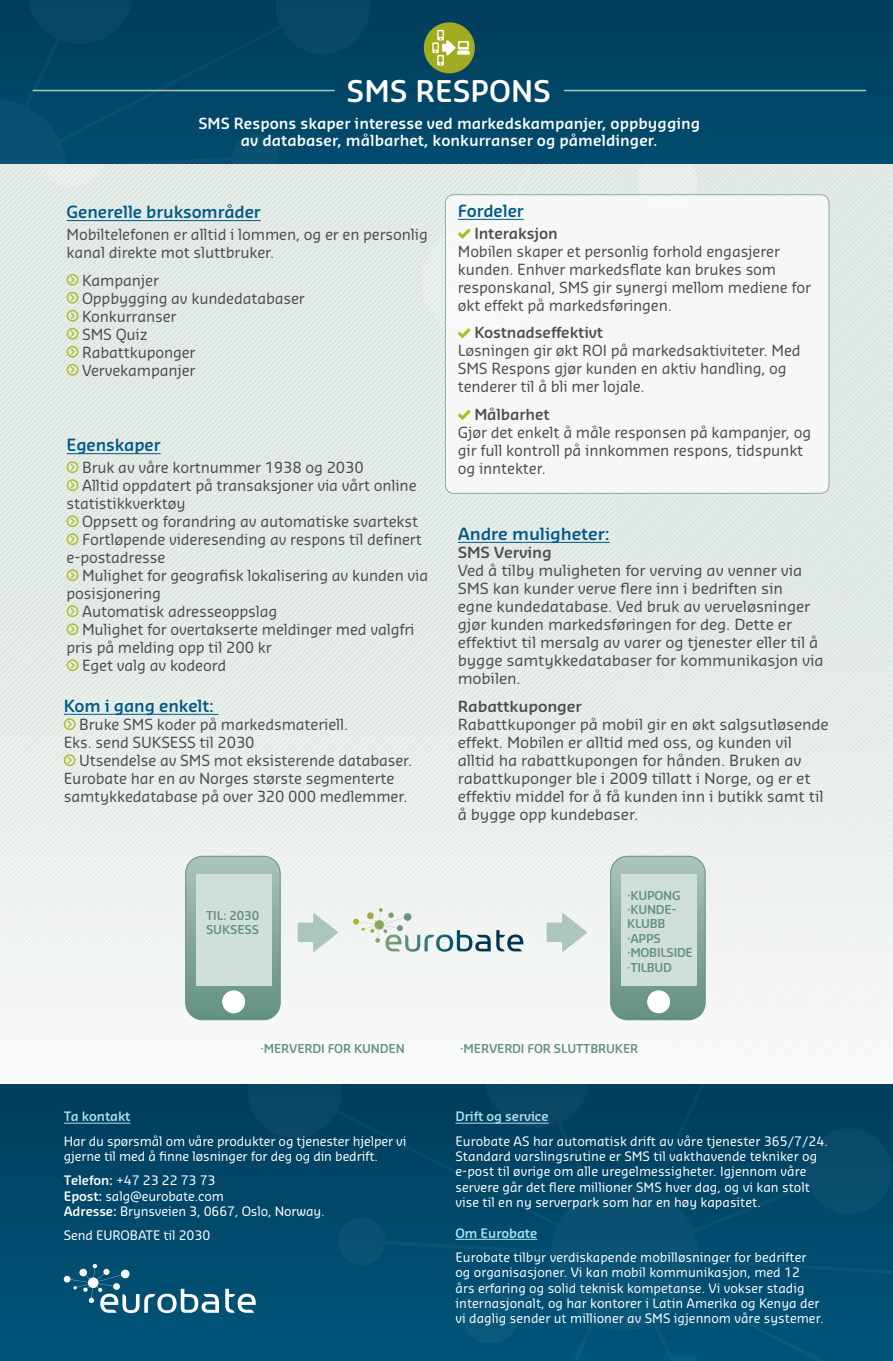
<style>
.page{position:relative;width:893px;height:1361px;background:#fff}
.page>*{position:absolute;margin:0;border:0;box-sizing:border-box;transform-origin:0 0}
.t1{font:600 29.25px "Sansa Soft Std";color:#fff}
.t2{font:600 16.5px "Sansa Soft Std";letter-spacing:-.01em;color:#005a84}
.t3{font:600 16.5px "Sansa Soft Std";letter-spacing:-.01em;color:#005a84;scale:1.04 1}
.t4{font:15px/18px "Sansa Soft Std";letter-spacing:-.01em;color:#4d4d4f}
.t5{font:15px/18px "Sansa Soft Std";letter-spacing:-.01em;color:#4d4d4f;scale:1.04 1}
.t6{font:600 15px/16.5px "Sansa Soft Std";color:#fff;text-align:center}
.t7{font:600 15px "Sansa Soft Std";letter-spacing:-.01em;color:#4d4d4f}
.t8{font:600 15px "Sansa Soft Std";letter-spacing:-.01em;color:#4d4d4f;scale:1.04 1}
.t9{font:12.75px/15.3px "Sansa Soft Std";color:#fff}
.t10{font:600 12.75px "Sansa Soft Std";letter-spacing:-.01em;color:#ade0ee}
.t11{font:600 12px/14.4px "Sansa Soft Std";letter-spacing:-.01em;color:#629081}
.s1{font-weight:600}
</style>
<div class="page">
<img style="left:0;top:164px;width:892px;height:876px">
<img style="left:0;top:1084px;width:892px;height:277px">
<img style="left:0;top:0;width:892px;height:164px">
<hr style="left:64px;top:1123px;width:67px;height:1px;background:#ade0ee">
<hr style="left:455px;top:1123px;width:94px;height:1px;background:#ade0ee">
<hr style="left:455px;top:1239px;width:82px;height:1px;background:#ade0ee">
<svg style="left:225px;top:1288px;width:31px;height:24px"></svg>
<svg style="left:64px;top:1264px;width:155px;height:49px;background:#2d6d8b"></svg>
<svg style="left:353px;top:908px;width:170px;height:43px"></svg>
<hr style="left:67px;top:220px;width:194px;height:1px;background:#005a84">
<svg style="left:67px;top:274px;width:11px;height:12px"></svg>
<svg style="left:67px;top:292px;width:11px;height:12px"></svg>
<svg style="left:67px;top:310px;width:11px;height:12px"></svg>
<svg style="left:67px;top:328px;width:11px;height:12px"></svg>
<svg style="left:67px;top:346px;width:11px;height:12px"></svg>
<svg style="left:67px;top:364px;width:11px;height:12px"></svg>
<hr style="left:33px;top:90px;width:302px;height:1px;background:#adc6bc">
<div style="left:424px;top:22px;width:51px;height:51px;background:#a1ac20;border-radius:50%"></div>
<svg style="left:432px;top:30px;width:38px;height:36px"></svg>
<hr style="left:67px;top:453px;width:94px;height:1px;background:#005a84">
<svg style="left:67px;top:461px;width:11px;height:12px"></svg>
<svg style="left:67px;top:479px;width:11px;height:12px"></svg>
<svg style="left:67px;top:515px;width:11px;height:12px"></svg>
<svg style="left:67px;top:533px;width:11px;height:12px"></svg>
<svg style="left:67px;top:569px;width:11px;height:12px"></svg>
<svg style="left:67px;top:605px;width:11px;height:12px"></svg>
<svg style="left:67px;top:623px;width:11px;height:12px"></svg>
<svg style="left:67px;top:659px;width:11px;height:12px"></svg>
<hr style="left:564px;top:90px;width:302px;height:1px;background:#adc6bc">
<hr style="left:458px;top:542px;width:152px;height:1px;background:#005a84">
<hr style="left:64px;top:714px;width:150px;height:1px;background:#005a84">
<svg style="left:64px;top:718px;width:12px;height:12px"></svg>
<svg style="left:64px;top:754px;width:12px;height:12px"></svg>
<svg style="left:298px;top:913px;width:40px;height:39px"></svg>
<svg style="left:547px;top:913px;width:40px;height:39px"></svg>
<svg style="left:185px;top:856px;width:96px;height:164px;background:#8fafa3"></svg>
<div style="left:196px;top:874px;width:75px;height:111px;background:#d1dfd9"></div>
<svg style="left:610px;top:856px;width:96px;height:164px;background:#8fafa3"></svg>
<div style="left:621px;top:874px;width:75px;height:111px;background:#d1dfd9"></div>
<div style="left:445px;top:195px;width:384px;height:298px;background:#f5f8f7;border-radius:9px"></div>
<div style="left:445px;top:194px;width:384px;height:299px;border:1px solid #629081;border-radius:9px"></div>
<hr style="left:458px;top:219px;width:66px;height:1px;background:#005a84">
<svg style="left:458px;top:228px;width:13px;height:11px"></svg>
<svg style="left:458px;top:328px;width:13px;height:10px"></svg>
<svg style="left:458px;top:410px;width:13px;height:10px"></svg>
<h1 class="t1" style="left:346px;top:72px;width:206px">SMS RESPONS</h1>
<p class="t6" style="left:198px;top:115px;width:503px">SMS Respons skaper interesse ved markedskampanjer, oppbygging av databaser, målbarhet, konkurranser og påmeldinger.</p>
<p class="t2" style="left:67px;top:201px;width:196px">Generelle bruksområder</p>
<p class="t4" style="left:67px;top:225px;width:363px">Mobiltelefonen er alltid i lommen, og er en personlig kanal direkte mot sluttbruker.</p>
<p class="t4" style="left:82px;top:270px;width:224px">Kampanjer<br>Oppbygging av kundedatabaser<br>Konkurranser<br>SMS Quiz<br>Rabattkuponger<br>Vervekampanjer</p>
<p class="t2" style="left:67px;top:434px;width:96px">Egenskaper</p>
<p class="t4" style="left:82px;top:458px;width:283px">Bruk av våre kortnummer 1938 og 2030</p>
<p class="t4" style="left:82px;top:476px;width:336px">Alltid oppdatert på transaksjoner via vårt online</p>
<p class="t4" style="left:67px;top:494px;width:120px">statistikkverktøy</p>
<p class="t4" style="left:82px;top:512px;width:338px">Oppsett og forandring av automatiske svartekst</p>
<p class="t4" style="left:82px;top:530px;width:341px">Fortløpende videresending av respons til definert</p>
<p class="t4" style="left:67px;top:548px;width:100px">e-postadresse</p>
<p class="t4" style="left:82px;top:566px;width:348px">Mulighet for geografisk lokalisering av kunden via</p>
<p class="t4" style="left:67px;top:584px;width:96px">posisjonering</p>
<p class="t4" style="left:82px;top:602px;width:197px">Automatisk adresseoppslag</p>
<p class="t4" style="left:82px;top:620px;width:334px">Mulighet for overtakserte meldinger med valgfri</p>
<p class="t4" style="left:67px;top:638px;width:207px">pris på melding opp til 200 kr</p>
<p class="t4" style="left:82px;top:656px;width:146px">Eget valg av kodeord</p>
<p class="t2" style="left:64px;top:695px;width:152px">Kom i gang enkelt:</p>
<p class="t4" style="left:64px;top:715px;width:286px;text-indent:15px">Bruke SMS koder på markedsmateriell.<br>Eks. send SUKSESS til 2030</p>
<p class="t4" style="left:64px;top:751px;width:350px;text-indent:15px">Utsendelse av SMS mot eksisterende databaser.<br>Eurobate har en av Norges største segmenterte samtykkedatabase på over 320 000 medlemmer.</p>
<p class="t11" style="left:206px;top:907px;width:55px">TIL: 2030<br>SUKSESS</p>
<p class="t2" style="left:458px;top:200px;width:67px">Fordeler</p>
<p class="t7" style="left:474px;top:223px;width:85px">Interaksjon</p>
<p class="t4" style="left:458px;top:241px;width:355px">Mobilen skaper et personlig forhold engasjerer kunden. Enhver markedsflate kan brukes som responskanal, SMS gir synergi mellom mediene for økt effekt på markedsføringen.</p>
<p class="t7" style="left:474px;top:323px;width:130px">Kostnadseffektivt</p>
<p class="t4" style="left:458px;top:341px;width:344px">Løsningen gir økt ROI på markedsaktiviteter. Med<br>SMS Respons gjør kunden en aktiv handling, og tenderer til å bli mer lojale.</p>
<p class="t7" style="left:474px;top:404px;width:77px">Målbarhet</p>
<p class="t4" style="left:458px;top:423px;width:355px">Gjør det enkelt å måle responsen på kampanjer, og gir full kontroll på innkommen respons, tidspunkt og inntekter.</p>
<p class="t3" style="left:458px;top:523px;width:148px">Andre muligheter:</p>
<p class="t8" style="left:458px;top:543px;width:92px">SMS Verving</p>
<p class="t5" style="left:458px;top:561px;width:353px">Ved å tilby muligheten for verving av venner via SMS kan kunder verve flere inn i bedriften sin<br>egne kundedatabase. Ved bruk av verveløsninger gjør kunden markedsføringen for deg. Dette er effektivt til mersalg av varer og tjenester eller til å bygge samtykkedatabaser for kommunikasjon via mobilen.</p>
<p class="t8" style="left:458px;top:696px;width:121px">Rabattkuponger</p>
<p class="t5" style="left:458px;top:714px;width:358px">Rabattkuponger på mobil gir en økt salgsutløsende effekt. Mobilen er alltid med oss, og kunden vil alltid ha rabattkupongen for hånden. Bruken av rabattkuponger ble i 2009 tillatt i Norge, og er et effektiv middel for å få kunden inn i butikk samt til å bygge opp kundebaser.</p>
<p class="t11" style="left:627px;top:887px;width:67px">·KUPONG ·KUNDE-<br>KLUBB ·APPS ·MOBILSIDE ·TILBUD</p>
<p class="t11" style="left:260px;top:1041px;width:146px">·MERVERDI FOR KUNDEN</p>
<p class="t10" style="left:64px;top:1108px;width:68px">Ta kontakt</p>
<p class="t9" style="left:64px;top:1132px;width:344px">Har du spørsmål om våre produkter og tjenester hjelper vi gjerne til med å finne løsninger for deg og din bedrift.</p>
<p class="t9" style="left:64px;top:1172px;width:262px"><span class="s1">Telefon:</span> +47 23 22 73 73<br><span class="s1">Epost:</span> salg@eurobate.com<br><span class="s1">Adresse:</span> Brynsveien 3, 0667, Oslo, Norway.</p>
<p class="t9" style="left:64px;top:1227px;width:148px">Send EUROBATE til 2030</p>
<p class="t11" style="left:460px;top:1041px;width:179px">·MERVERDI FOR SLUTTBRUKER</p>
<p class="t10" style="left:455px;top:1108px;width:95px">Drift og service</p>
<p class="t9" style="left:455px;top:1132px;width:374px">Eurobate AS har automatisk drift av våre tjenester 365/7/24.<br>Standard varslingsrutine er SMS til vakthavende tekniker og e-post til øvrige om alle uregelmessigheter. Igjennom våre servere går det flere millioner SMS hver dag, og vi kan stolt vise til en ny serverpark som har en høy kapasitet.</p>
<p class="t10" style="left:455px;top:1224px;width:83px">Om Eurobate</p>
<p class="t9" style="left:455px;top:1249px;width:370px">Eurobate tilbyr verdiskapende mobilløsninger for bedrifter og organisasjoner. Vi kan mobil kommunikasjon, med 12<br>års erfaring og solid teknisk kompetanse. Vi vokser stadig internasjonalt, og har kontorer i Latin Amerika og Kenya der vi daglig sender ut millioner av SMS igjennom våre systemer.</p>
</div>
